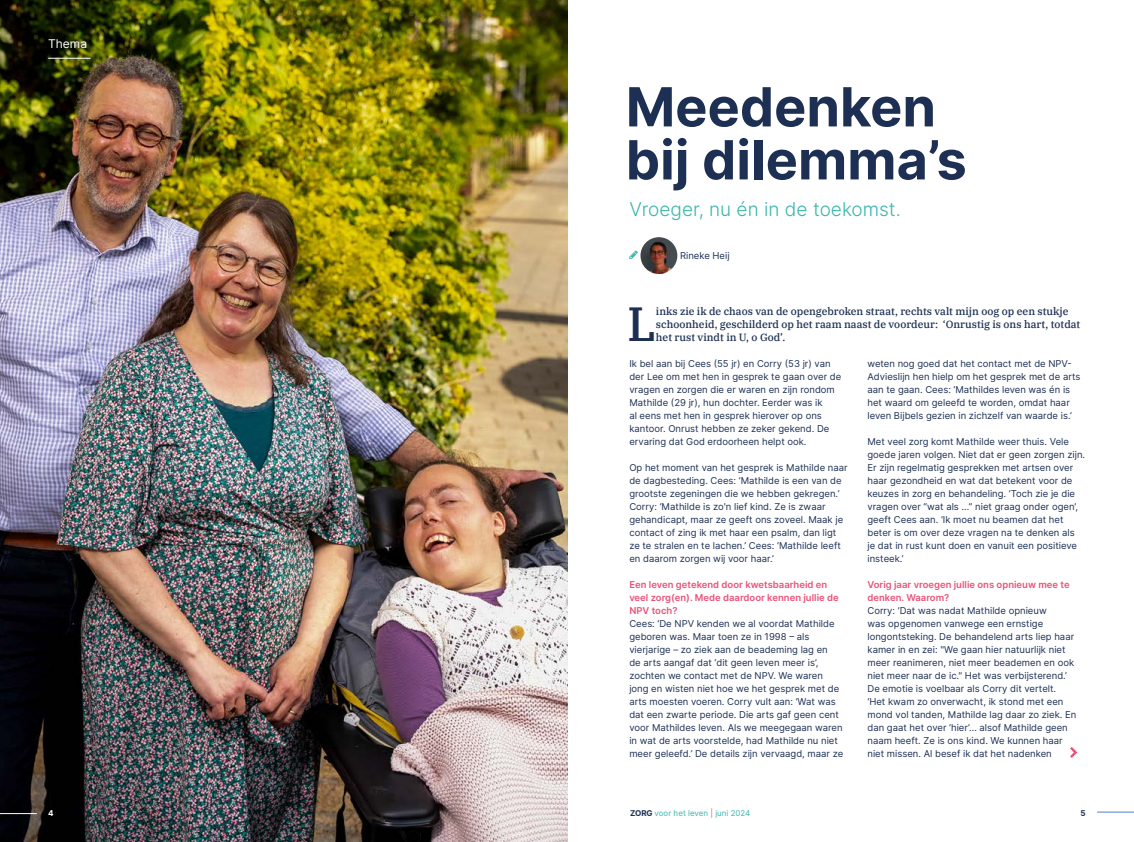
<style>
.page{position:relative;width:1134px;height:842px;background:#fff}
.page>*{position:absolute;margin:0;border:0;box-sizing:border-box;transform-origin:0 0}
.t1{font:700 54px/53px "Inter";color:#1d3054}
.t2{font:500 47.7px "IBM Plex Serif";color:#1d3054}
.t3{font:300 19px "Inter";color:#38b6ab}
.t4{font:12px "Inter";color:#fff}
.t5{font:500 10.5px/13px "IBM Plex Serif";color:#1d3054}
.t6{font:9.5px/13px "Inter";color:#1d3054}
.t7{font:600 9.5px/13px "Inter";color:#ea5278}
.t8{font:8px "Inter";color:#38b6ab}
.t9{font:700 8px "Inter";color:#fff}
.t10{font:700 8px "Inter";color:#1d3054}
.s1{font-weight:700;color:#1d3054}
.s2{color:#ea5278}
</style>
<div class="page">
<img style="left:0;top:0;width:567px;height:842px">
<svg style="left:629px;top:251px;width:9px;height:8px"></svg>
<img style="left:640px;top:237px;width:37px;height:37px;border-radius:18px">
<hr style="left:48px;top:58px;width:43px;height:1px;background:#fff">
<svg style="left:1070px;top:747px;width:7px;height:11px"></svg>
<hr style="left:1097px;top:812px;width:37px;height:1px;background:#4c82c3">
<hr style="left:0;top:813px;width:37px;height:1px;background:#fff">
<p class="t4" style="left:48px;top:35px;width:40px">Thema</p>
<h1 class="t1" style="left:626px;top:79px;width:342px">Meedenken bij dilemma’s</h1>
<h3 class="t3" style="left:629px;top:196px;width:273px">Vroeger, nu én in de toekomst.</h3>
<p class="t6" style="left:680px;top:249px;width:51px">Rineke Heij</p>
<h2 class="t2" style="left:627px;top:287px;width:30px">L</h2>
<p class="t5" style="left:656px;top:304px;width:426px">inks zie ik de chaos van de opengebroken straat, rechts valt mijn oog op een stukje schoonheid, geschilderd op het raam naast de voordeur: ‘Onrustig is ons hart, totdat het rust vindt in U, o God’.</p>
<p class="t6" style="left:629px;top:357px;width:213px">Ik bel aan bij Cees (55 jr) en Corry (53 jr) van der Lee om met hen in gesprek te gaan over de vragen en zorgen die er waren en zijn rondom Mathilde (29 jr), hun dochter. Eerder was ik<br>al eens met hen in gesprek hierover op ons kantoor. Onrust hebben ze zeker gekend. De ervaring dat God erdoorheen helpt ook.</p>
<p class="t6" style="left:629px;top:461px;width:220px">Op het moment van het gesprek is Mathilde naar de dagbesteding. Cees: ‘Mathilde is een van de grootste zegeningen die we hebben gekregen.’ Corry: ‘Mathilde is zo'n lief kind. Ze is zwaar gehandicapt, maar ze geeft ons zoveel. Maak je contact of zing ik met haar een psalm, dan ligt ze te stralen en te lachen.’ Cees: ‘Mathilde leeft en daarom zorgen wij voor haar.’</p>
<p class="t7" style="left:629px;top:578px;width:211px">Een leven getekend door kwetsbaarheid en veel zorg(en). Mede daardoor kennen jullie de<br>NPV toch?</p>
<p class="t6" style="left:629px;top:617px;width:215px">Cees: ‘De NPV kenden we al voordat Mathilde geboren was. Maar toen ze in 1998 – als vierjarige – zo ziek aan de beademing lag en<br>de arts aangaf dat ‘dit geen leven meer is’, zochten we contact met de NPV. We waren jong en wisten niet hoe we het gesprek met de arts moesten voeren. Corry vult aan: ‘Wat was dat een zwarte periode. Die arts gaf geen cent voor Mathildes leven. Als we meegegaan waren in wat de arts voorstelde, had Mathilde nu niet meer geleefd.’ De details zijn vervaagd, maar ze</p>
<p class="t6" style="left:867px;top:357px;width:215px">weten nog goed dat het contact met de NPV-Advieslijn hen hielp om het gesprek met de arts aan te gaan. Cees: ‘Mathildes leven was én is het waard om geleefd te worden, omdat haar leven Bijbels gezien in zichzelf van waarde is.’</p>
<p class="t6" style="left:867px;top:435px;width:219px">Met veel zorg komt Mathilde weer thuis. Vele goede jaren volgen. Niet dat er geen zorgen zijn.<br>Er zijn regelmatig gesprekken met artsen over haar gezondheid en wat dat betekent voor de keuzes in zorg en behandeling. ‘Toch zie je die vragen over “wat als ...” niet graag onder ogen’, geeft Cees aan. ‘Ik moet nu beamen dat het beter is om over deze vragen na te denken als<br>je dat in rust kunt doen en vanuit een positieve insteek.’</p>
<p class="t7" style="left:867px;top:578px;width:204px">Vorig jaar vroegen jullie ons opnieuw mee te denken. Waarom?</p>
<p class="t6" style="left:867px;top:604px;width:210px">Corry: ‘Dat was nadat Mathilde opnieuw<br>was opgenomen vanwege een ernstige longontsteking. De behandelend arts liep haar kamer in en zei: "We gaan hier natuurlijk niet meer reanimeren, niet meer beademen en ook niet meer naar de ic." Het was verbijsterend.’ De emotie is voelbaar als Corry dit vertelt. ‘Het kwam zo onverwacht, ik stond met een mond vol tanden, Mathilde lag daar zo ziek. En dan gaat het over ‘hier’… alsof Mathilde geen naam heeft. Ze is ons kind. We kunnen haar niet missen. Al besef ik dat het nadenken</p>
<p class="t9" style="left:48px;top:807px;width:7px">4</p>
<p class="t8" style="left:630px;top:807px;width:122px"><span class="s1">ZORG</span> voor het leven <span class="s2">|</span> juni 2024</p>
<p class="t10" style="left:1081px;top:807px;width:7px">5</p>
</div>
